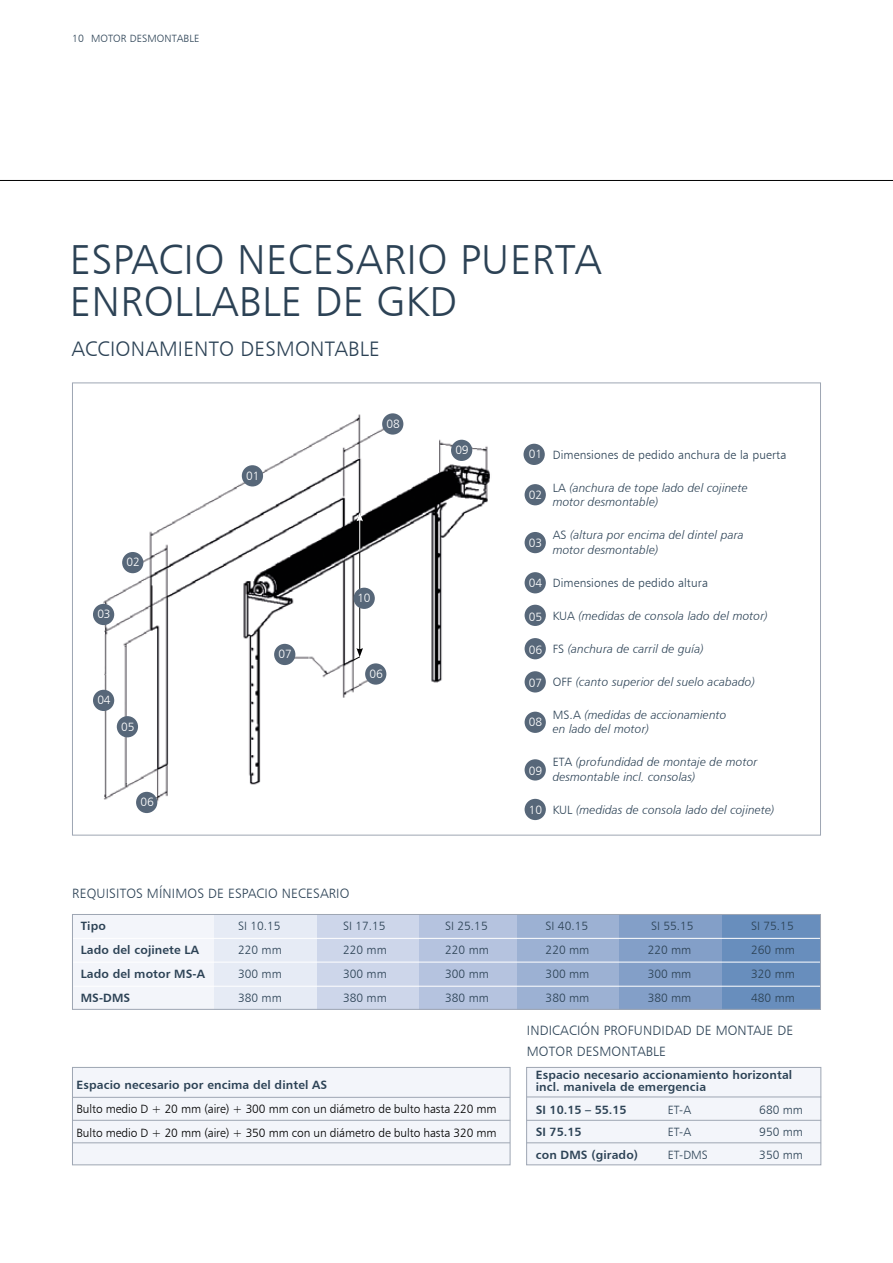
<style>
.page{position:relative;width:893px;height:1263px;background:#fff}
.page>*{position:absolute;margin:0;border:0;box-sizing:border-box;transform-origin:0 0}
.t1{font:42px/42px "Humanist 777 BT Light B";letter-spacing:.01em;color:#2c4255}
.t2{font:21px "Humanist 777 BT Light B";letter-spacing:.01em;color:#2c4255}
.t3{font:13.5px/21px "Humanist 777 BT Light B";letter-spacing:.01em;color:#2c4255}
.t4{font:12px/14.4px "Humanist 777 BT Light Italic B";letter-spacing:.01em;color:#2c4255}
.t5{font:12px "Humanist 777 BT Light B";color:#2c4255}
.t6{font:12px/24px "Humanist 777 BT Bold B";letter-spacing:.01em;color:#2c4255}
.t7{font:12px/24px "Humanist 777 BT Light B";letter-spacing:-.01em;color:#000}
.t8{font:12px "Humanist 777 BT Light B";letter-spacing:-.02em;color:#fff}
.t9{font:10.5px "Humanist 777 BT Light B";letter-spacing:.01em;color:#2c4255}
.s1{font-family:"Humanist 777 BT Light B"}
</style>
<div class="page">
<hr style="left:0;top:180px;width:893px;height:1px;background:#000">
<img style="left:103px;top:414px;width:387px;height:394px">
<div style="left:525px;top:759px;width:21px;height:21px;background:#576779;border-radius:50%"></div>
<div style="left:525px;top:799px;width:21px;height:21px;background:#576779;border-radius:50%"></div>
<div style="left:722px;top:914px;width:99px;height:95px;background:#688ebd"></div>
<div style="left:72px;top:914px;width:143px;height:95px;background:#f3f5fa"></div>
<div style="left:215px;top:914px;width:102px;height:95px;background:#e6ebf5"></div>
<div style="left:317px;top:914px;width:102px;height:95px;background:#cdd6ea"></div>
<div style="left:419px;top:914px;width:98px;height:95px;background:#b5c3df"></div>
<div style="left:517px;top:914px;width:102px;height:95px;background:#9cb1d3"></div>
<div style="left:619px;top:914px;width:103px;height:95px;background:#839fc8"></div>
<hr style="left:72px;top:938px;width:749px;height:1px;background:#fff">
<hr style="left:72px;top:962px;width:749px;height:1px;background:#fff">
<hr style="left:73px;top:986px;width:753px;height:1px;background:#fff">
<div style="left:72px;top:1067px;width:438px;height:98px;background:#f3f5fa;border:1px solid #9ea6b3"></div>
<hr style="left:72px;top:1097px;width:438px;height:1px;background:#9ea6b3">
<div style="left:526px;top:1067px;width:295px;height:98px;background:#f3f5fa;border:1px solid #9ea6b3"></div>
<hr style="left:527px;top:1097px;width:294px;height:1px;background:#9ea6b3">
<hr style="left:527px;top:1120px;width:294px;height:1px;background:#9ea6b3">
<hr style="left:72px;top:1120px;width:438px;height:1px;background:#9ea6b3">
<hr style="left:527px;top:1142px;width:294px;height:1px;background:#9ea6b3">
<hr style="left:72px;top:1142px;width:438px;height:1px;background:#9ea6b3">
<div style="left:523px;top:444px;width:22px;height:21px;background:#576779;border-radius:50%"></div>
<div style="left:242px;top:465px;width:21px;height:21px;background:#576779;border-radius:50%"></div>
<div style="left:122px;top:552px;width:21px;height:21px;background:#576779;border-radius:50%"></div>
<div style="left:525px;top:484px;width:21px;height:21px;background:#576779;border-radius:50%"></div>
<div style="left:525px;top:532px;width:21px;height:21px;background:#576779;border-radius:50%"></div>
<div style="left:525px;top:572px;width:21px;height:21px;background:#576779;border-radius:50%"></div>
<div style="left:525px;top:605px;width:21px;height:21px;background:#576779;border-radius:50%"></div>
<div style="left:525px;top:638px;width:21px;height:21px;background:#576779;border-radius:50%"></div>
<div style="left:525px;top:671px;width:21px;height:21px;background:#576779;border-radius:50%"></div>
<div style="left:525px;top:712px;width:21px;height:21px;background:#576779;border-radius:50%"></div>
<div style="left:93px;top:604px;width:21px;height:21px;background:#576779;border-radius:50%"></div>
<div style="left:93px;top:690px;width:21px;height:21px;background:#576779;border-radius:50%"></div>
<div style="left:117px;top:716px;width:21px;height:21px;background:#576779;border-radius:50%"></div>
<div style="left:136px;top:792px;width:21px;height:21px;background:#576779;border-radius:50%"></div>
<div style="left:274px;top:644px;width:21px;height:21px;background:#576779;border-radius:50%"></div>
<div style="left:365px;top:663px;width:21px;height:22px;background:#576779;border-radius:50%"></div>
<div style="left:382px;top:413px;width:21px;height:22px;background:#576779;border-radius:50%"></div>
<div style="left:451px;top:440px;width:21px;height:21px;background:#576779;border-radius:50%"></div>
<hr style="left:359px;top:519px;width:1px;height:131px;background:#000">
<svg style="left:353px;top:648px;width:10px;height:13px"></svg>
<div style="left:354px;top:588px;width:21px;height:21px;background:#576779;border-radius:50%"></div>
<hr style="left:359px;top:519px;width:1px;height:32px;background:#fff">
<svg style="left:356px;top:512px;width:7px;height:9px"></svg>
<div style="left:72px;top:914px;width:749px;height:95px;border:1px solid #9ea6b3"></div>
<p class="t9" style="left:72px;top:32px;width:129px">10 MOTOR DESMONTABLE</p>
<h1 class="t1" style="left:70px;top:238px;width:533px">ESPACIO NECESARIO PUERTA<br>ENROLLABLE DE GKD</h1>
<h2 class="t2" style="left:71px;top:336px;width:310px">ACCIONAMIENTO DESMONTABLE</h2>
<p class="t8" style="left:246px;top:468px;width:15px">01</p>
<p class="t8" style="left:387px;top:416px;width:15px">08</p>
<p class="t8" style="left:97px;top:607px;width:15px">03</p>
<p class="t8" style="left:127px;top:555px;width:15px">02</p>
<p class="t8" style="left:279px;top:647px;width:15px">07</p>
<p class="t8" style="left:357px;top:591px;width:15px">10</p>
<p class="t8" style="left:97px;top:693px;width:15px">04</p>
<p class="t8" style="left:121px;top:719px;width:15px">05</p>
<p class="t8" style="left:141px;top:795px;width:15px">06</p>
<p class="t8" style="left:370px;top:666px;width:15px">06</p>
<p class="t3" style="left:72px;top:882px;width:279px">REQUISITOS MÍNIMOS DE ESPACIO NECESARIO</p>
<p class="t8" style="left:455px;top:443px;width:15px">09</p>
<p class="t8" style="left:529px;top:447px;width:15px">01</p>
<p class="t8" style="left:529px;top:487px;width:15px">02</p>
<p class="t8" style="left:529px;top:535px;width:15px">03</p>
<p class="t8" style="left:529px;top:576px;width:15px">04</p>
<p class="t8" style="left:529px;top:609px;width:15px">05</p>
<p class="t8" style="left:529px;top:642px;width:15px">06</p>
<p class="t8" style="left:529px;top:675px;width:15px">07</p>
<p class="t8" style="left:529px;top:714px;width:15px">08</p>
<p class="t8" style="left:529px;top:763px;width:15px">09</p>
<p class="t8" style="left:529px;top:802px;width:15px">10</p>
<p class="t5" style="left:553px;top:447px;width:235px">Dimensiones de pedido anchura de la puerta</p>
<p class="t4" style="left:553px;top:480px;width:197px"><span class="s1">LA</span> (anchura de tope lado del cojinete motor desmontable)</p>
<p class="t4" style="left:553px;top:528px;width:193px"><span class="s1">AS</span> (altura por encima del dintel para motor desmontable)</p>
<p class="t5" style="left:553px;top:575px;width:157px">Dimensiones de pedido altura</p>
<p class="t4" style="left:553px;top:608px;width:217px"><span class="s1">KUA</span> (medidas de consola lado del motor)</p>
<p class="t4" style="left:553px;top:641px;width:153px"><span class="s1">FS</span> (anchura de carril de guía)</p>
<p class="t4" style="left:553px;top:674px;width:204px"><span class="s1">OFF</span> (canto superior del suelo acabado)</p>
<p class="t4" style="left:553px;top:707px;width:175px"><span class="s1">MS.A</span> (medidas de accionamiento en lado del motor)</p>
<p class="t4" style="left:553px;top:755px;width:206px"><span class="s1">ETA</span> (profundidad de montaje de motor desmontable incl. consolas)</p>
<p class="t4" style="left:553px;top:802px;width:223px"><span class="s1">KUL</span> (medidas de consola lado del cojinete)</p>
<p class="t6" style="left:81px;top:913px;width:126px">Tipo<br>Lado del cojinete LA<br>Lado del motor MS-A<br>MS-DMS</p>
<p class="t5" style="left:238px;top:918px;width:44px">SI 10.15</p>
<p class="t5" style="left:343px;top:918px;width:44px">SI 17.15</p>
<p class="t5" style="left:445px;top:918px;width:44px">SI 25.15</p>
<p class="t5" style="left:546px;top:918px;width:44px">SI 40.15</p>
<p class="t5" style="left:651px;top:918px;width:44px">SI 55.15</p>
<p class="t5" style="left:751px;top:918px;width:44px">SI 75.15</p>
<p class="t5" style="left:238px;top:942px;width:45px">220 mm</p>
<p class="t5" style="left:343px;top:942px;width:45px">220 mm</p>
<p class="t5" style="left:445px;top:942px;width:45px">220 mm</p>
<p class="t5" style="left:546px;top:942px;width:45px">220 mm</p>
<p class="t5" style="left:648px;top:942px;width:45px">220 mm</p>
<p class="t5" style="left:751px;top:942px;width:45px">260 mm</p>
<p class="t5" style="left:238px;top:966px;width:45px">300 mm</p>
<p class="t5" style="left:343px;top:966px;width:45px">300 mm</p>
<p class="t5" style="left:445px;top:966px;width:45px">300 mm</p>
<p class="t5" style="left:546px;top:966px;width:45px">300 mm</p>
<p class="t5" style="left:648px;top:966px;width:45px">300 mm</p>
<p class="t5" style="left:751px;top:966px;width:45px">320 mm</p>
<p class="t5" style="left:238px;top:990px;width:45px">380 mm</p>
<p class="t5" style="left:343px;top:990px;width:45px">380 mm</p>
<p class="t5" style="left:445px;top:990px;width:45px">380 mm</p>
<p class="t5" style="left:546px;top:990px;width:45px">380 mm</p>
<p class="t5" style="left:648px;top:990px;width:45px">380 mm</p>
<p class="t5" style="left:751px;top:990px;width:45px">480 mm</p>
<p class="t6" style="left:77px;top:1072px;width:252px">Espacio necesario por encima del dintel AS</p>
<p class="t7" style="left:77px;top:1096px;width:422px">Bulto medio D + 20 mm (aire) + 300 mm con un diámetro de bulto hasta 220 mm<br>Bulto medio D + 20 mm (aire) + 350 mm con un diámetro de bulto hasta 320 mm</p>
<p class="t3" style="left:527px;top:1020px;width:268px">INDICACIÓN PROFUNDIDAD DE MONTAJE DE<br>MOTOR DESMONTABLE</p>
<p class="t6" style="left:536px;top:1069px;width:258px;line-height:12px">Espacio necesario accionamiento horizontal incl. manivela de emergencia</p>
<p class="t6" style="left:536px;top:1097px;width:92px">SI 10.15 – 55.15</p>
<p class="t5" style="left:668px;top:1102px;width:25px">ET-A</p>
<p class="t5" style="left:759px;top:1102px;width:45px">680 mm</p>
<p class="t6" style="left:536px;top:1120px;width:47px">SI 75.15</p>
<p class="t5" style="left:668px;top:1124px;width:25px">ET-A</p>
<p class="t5" style="left:759px;top:1124px;width:45px">950 mm</p>
<p class="t6" style="left:536px;top:1142px;width:104px">con DMS (girado)</p>
<p class="t5" style="left:668px;top:1147px;width:42px">ET-DMS</p>
<p class="t5" style="left:759px;top:1147px;width:45px">350 mm</p>
</div>
